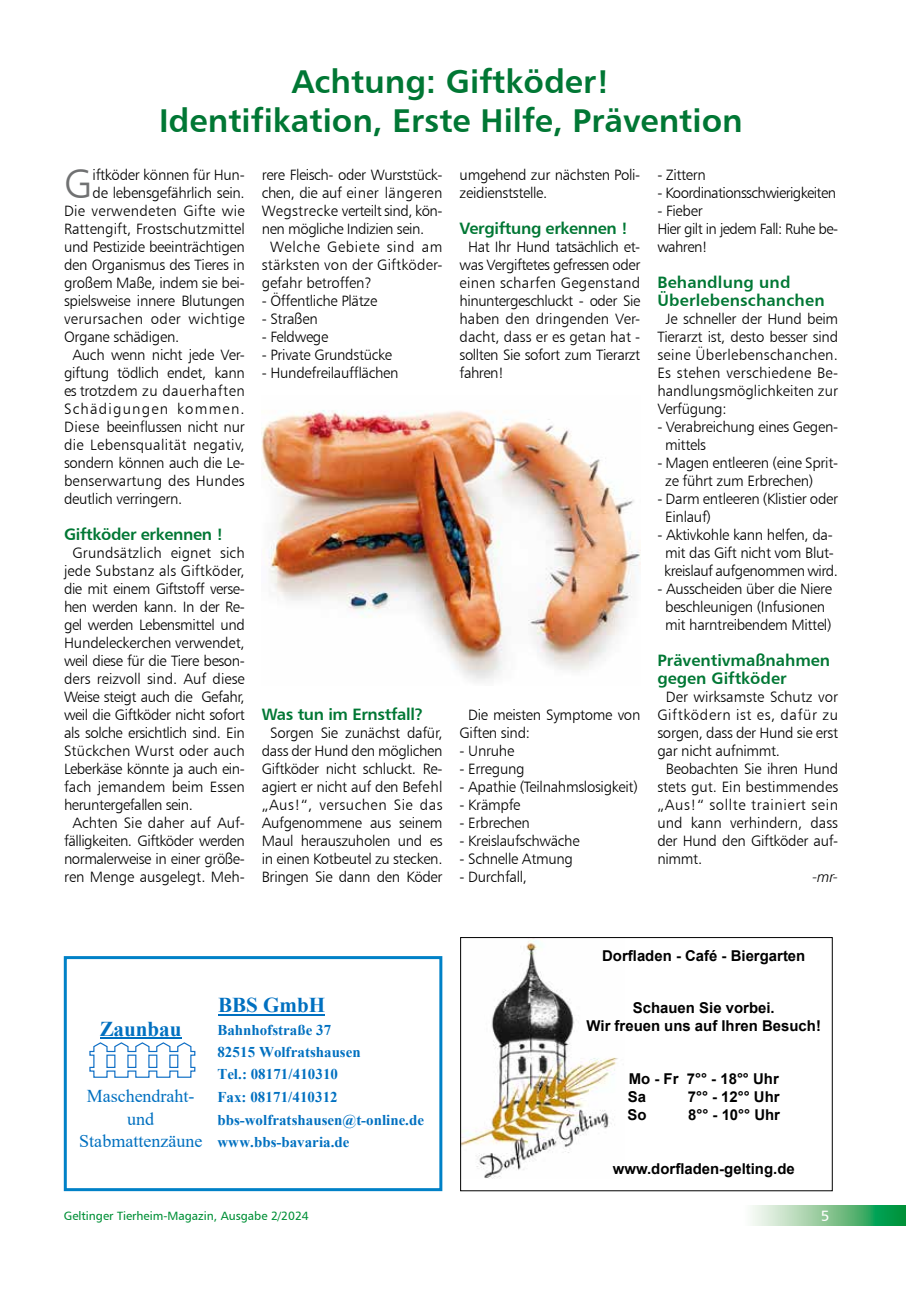
<style>
.page{position:relative;width:906px;height:1289px;background:#fff}
.page>*{position:absolute;margin:0;border:0;box-sizing:border-box;transform-origin:0 0}
.t1{font:40.95px "Humanist 777 BT Light B";color:#707172}
.t2{font:33px/39px "Humanist 777 BT Bold B";color:#007734;text-align:center}
.t3{font:700 21.15px "Times New Roman";color:#0070c0}
.t4{font:18px "Times New Roman";letter-spacing:-.005em;color:#0070c0}
.t5{font:16.5px/18px "Humanist 777 BT Bold B";color:#007734}
.t6{font:16.5px "Humanist 777 BT Bold B";letter-spacing:-.02em;color:#007734}
.t7{font:15px/18px "Humanist 777 BT Light B";letter-spacing:-.02em;color:#000}
.t8{font:15px "Humanist 777 BT Light B";color:#000}
.t9{font:700 15px/22px "Times New Roman";color:#0070c0}
.t10{font:15px "Humanist 777 BT Light B";letter-spacing:.01em;color:#000}
.t11{font:15px "Humanist 777 BT Light B";letter-spacing:.02em;color:#000}
.t12{font:15px/18px "Humanist 777 BT Light B";letter-spacing:-.04em;color:#000}
.t13{font:15px "Humanist 777 BT Light B";letter-spacing:.04em;color:#000}
.t14{font:15px "Humanist 777 BT Light B";letter-spacing:.03em;color:#000}
.t15{font:15px "Humanist 777 BT Light B";letter-spacing:.08em;color:#000}
.t16{font:15px "Humanist 777 BT Light Italic B";color:#000}
.t17{font:15px "Humanist 777 BT Roman B";color:#fff}
.t18{font:700 14.85px/17.9px "Arial";color:#000;text-align:center}
.t19{font:12px "Humanist 777 BT Roman B";color:#009037}
.s1{font-weight:400;font-size:18px}
</style>
<div class="page">
<svg style="left:752px;top:1205px;width:154px;height:20px"></svg>
<hr style="left:218px;top:1014px;width:107px;height:1px;background:#0070c0">
<hr style="left:100px;top:1037px;width:82px;height:1px;background:#0070c0">
<svg style="left:89px;top:1042px;width:107px;height:36px"></svg>
<div style="left:64px;top:956px;width:378px;height:235px;border:3px solid #0081c7"></div>
<img style="left:261px;top:410px;width:379px;height:272px">
<img style="left:462px;top:940px;width:156px;height:238px">
<div style="left:460px;top:937px;width:372px;height:254px;border:1px solid #000"></div>
<h2 class="t2" style="left:159px;top:61px;width:585px">Achtung: Giftköder!<br>Identifikation, Erste Hilfe, Prävention</h2>
<h1 class="t1" style="left:64px;top:159px;width:30px">G</h1>
<p class="t7" style="left:93px;top:166px;width:154px">iftköder können für Hun-</p>
<p class="t7" style="left:93px;top:184px;width:154px">de lebensgefährlich sein.</p>
<p class="t11" style="left:64px;top:202px;width:182px">Die verwendeten Gifte wie</p>
<p class="t8" style="left:64px;top:220px;width:182px">Rattengift, Frostschutzmittel</p>
<p class="t7" style="left:64px;top:238px;width:182px">und Pestizide beeinträchtigen</p>
<p class="t7" style="left:64px;top:256px;width:182px">den Organismus des Tieres in</p>
<p class="t7" style="left:64px;top:274px;width:182px">großem Maße, indem sie bei-</p>
<p class="t7" style="left:64px;top:292px;width:182px">spielsweise innere Blutungen</p>
<p class="t11" style="left:64px;top:310px;width:182px">verursachen oder wichtige</p>
<p class="t7" style="left:64px;top:328px;width:117px">Organe schädigen.</p>
<p class="t7" style="left:73px;top:346px;width:174px">Auch wenn nicht jede Ver-</p>
<p class="t7" style="left:64px;top:364px;width:182px">giftung tödlich endet, kann</p>
<p class="t14" style="left:64px;top:382px;width:182px">es trotzdem zu dauerhaften</p>
<p class="t15" style="left:64px;top:400px;width:182px">Schädigungen kommen.</p>
<p class="t7" style="left:64px;top:418px;width:182px">Diese beeinflussen nicht nur</p>
<p class="t11" style="left:64px;top:436px;width:182px">die Lebensqualität negativ,</p>
<p class="t7" style="left:64px;top:454px;width:182px">sondern können auch die Le-</p>
<p class="t10" style="left:64px;top:472px;width:182px">benserwartung des Hundes</p>
<p class="t7" style="left:64px;top:490px;width:120px">deutlich verringern.</p>
<p class="t6" style="left:64px;top:524px;width:161px">Giftköder erkennen !</p>
<p class="t10" style="left:73px;top:544px;width:174px">Grundsätzlich eignet sich</p>
<p class="t10" style="left:64px;top:562px;width:182px">jede Substanz als Giftköder,</p>
<p class="t7" style="left:64px;top:580px;width:182px">die mit einem Giftstoff verse-</p>
<p class="t7" style="left:64px;top:598px;width:182px">hen werden kann. In der Re-</p>
<p class="t7" style="left:64px;top:616px;width:182px">gel werden Lebensmittel und</p>
<p class="t7" style="left:64px;top:634px;width:182px">Hundeleckerchen verwendet,</p>
<p class="t7" style="left:64px;top:652px;width:182px">weil diese für die Tiere beson-</p>
<p class="t8" style="left:64px;top:670px;width:182px">ders reizvoll sind. Auf diese</p>
<p class="t7" style="left:64px;top:688px;width:182px">Weise steigt auch die Gefahr,</p>
<p class="t7" style="left:64px;top:706px;width:182px">weil die Giftköder nicht sofort</p>
<p class="t7" style="left:64px;top:724px;width:182px">als solche ersichtlich sind. Ein</p>
<p class="t10" style="left:64px;top:742px;width:182px">Stückchen Wurst oder auch</p>
<p class="t7" style="left:64px;top:760px;width:182px">Leberkäse könnte ja auch ein-</p>
<p class="t8" style="left:64px;top:778px;width:182px">fach jemandem beim Essen</p>
<p class="t7" style="left:64px;top:796px;width:130px">heruntergefallen sein.</p>
<p class="t8" style="left:73px;top:814px;width:174px">Achten Sie daher auf Auf-</p>
<p class="t7" style="left:64px;top:832px;width:182px">fälligkeiten. Giftköder werden</p>
<p class="t7" style="left:64px;top:850px;width:182px">normalerweise in einer größe-</p>
<p class="t8" style="left:64px;top:868px;width:182px">ren Menge ausgelegt. Meh-</p>
<p class="t7" style="left:262px;top:166px;width:182px">rere Fleisch- oder Wurststück-</p>
<p class="t11" style="left:262px;top:184px;width:182px">chen, die auf einer längeren</p>
<p class="t7" style="left:262px;top:202px;width:182px">Wegstrecke verteilt sind, kön-</p>
<p class="t7" style="left:262px;top:220px;width:164px">nen mögliche Indizien sein.</p>
<p class="t13" style="left:270px;top:238px;width:174px">Welche Gebiete sind am</p>
<p class="t10" style="left:262px;top:256px;width:182px">stärksten von der Giftköder-</p>
<p class="t7" style="left:262px;top:274px;width:112px">gefahr betroffen?</p>
<p class="t7" style="left:262px;top:292px;width:117px">- Öffentliche Plätze</p>
<p class="t7" style="left:262px;top:310px;width:57px">- Straßen</p>
<p class="t7" style="left:262px;top:328px;width:68px">- Feldwege</p>
<p class="t7" style="left:262px;top:346px;width:132px">- Private Grundstücke</p>
<p class="t7" style="left:262px;top:364px;width:138px">- Hundefreilaufflächen</p>
<p class="t6" style="left:262px;top:704px;width:163px">Was tun im Ernstfall?</p>
<p class="t7" style="left:262px;top:724px;width:182px;text-align:center">Sorgen Sie zunächst dafür, dass der Hund den möglichen<br>Giftköder nicht schluckt. Re&shy;agiert er nicht auf den Befehl „Aus!“, versuchen Sie das<br>Aufgenommene aus seinem<br>Maul herauszuholen und es in einen Kotbeutel zu stecken.<br>Bringen Sie dann den Köder</p>
<p class="t7" style="left:459px;top:166px;width:182px">umgehend zur nächsten Poli&shy;zeidienststelle.</p>
<p class="t6" style="left:459px;top:218px;width:170px">Vergiftung erkennen !</p>
<p class="t7" style="left:459px;top:238px;width:182px;text-align:justify;text-indent:9px">Hat Ihr Hund tatsächlich et&shy;was Vergiftetes gefressen oder einen scharfen Gegenstand hinuntergeschluckt - oder Sie haben den dringenden Ver&shy;dacht, dass er es getan hat - sollten Sie sofort zum Tierarzt fahren!</p>
<p class="t7" style="left:459px;top:706px;width:182px;text-indent:9px">Die meisten Symptome von<br>Giften sind:</p>
<p class="t7" style="left:459px;top:742px;width:56px">- Unruhe</p>
<p class="t7" style="left:459px;top:760px;width:67px">- Erregung</p>
<p class="t7" style="left:459px;top:778px;width:180px">- Apathie (Teilnahmslosigkeit)</p>
<p class="t7" style="left:459px;top:796px;width:62px">- Krämpfe</p>
<p class="t7" style="left:459px;top:814px;width:72px">- Erbrechen</p>
<p class="t7" style="left:459px;top:832px;width:122px">- Kreislaufschwäche</p>
<p class="t7" style="left:459px;top:850px;width:115px">- Schnelle Atmung</p>
<p class="t7" style="left:459px;top:868px;width:69px">- Durchfall,</p>
<p class="t7" style="left:657px;top:166px;width:50px">- Zittern</p>
<p class="t12" style="left:657px;top:184px;width:180px">- Koordinationsschwierigkeiten</p>
<p class="t12" style="left:657px;top:202px;width:182px">- Fieber<br>Hier gilt in jedem Fall: Ruhe be&shy;wahren!</p>
<p class="t5" style="left:657px;top:273px;width:169px">Behandlung und<br>Überlebenschanchen</p>
<p class="t7" style="left:657px;top:310px;width:182px;text-align:justify;text-indent:9px">Je schneller der Hund beim Tierarzt ist, desto besser sind seine Überlebenschanchen.<br>Es stehen verschiedene Be&shy;handlungsmöglichkeiten zur Verfügung:</p>
<p class="t7" style="left:665px;top:418px;width:174px;text-indent:-8px">- Verabreichung eines Gegen&shy;mittels</p>
<p class="t7" style="left:665px;top:454px;width:174px;text-indent:-8px">- Magen entleeren (eine Sprit&shy;ze führt zum Erbrechen)</p>
<p class="t7" style="left:665px;top:490px;width:174px;text-indent:-8px">- Darm entleeren (Klistier oder<br>Einlauf)</p>
<p class="t7" style="left:657px;top:526px;width:182px;text-align:center">- Aktivkohle kann helfen, da&shy;mit das Gift nicht vom Blut&shy;kreislauf aufgenommen wird.</p>
<p class="t7" style="left:657px;top:580px;width:176px;text-align:center">- Ausscheiden über die Niere beschleunigen (Infusionen mit harntreibendem Mittel)</p>
<p class="t5" style="left:657px;top:651px;width:174px">Präventivmaßnahmen gegen Giftköder</p>
<p class="t8" style="left:666px;top:688px;width:174px">Der wirksamste Schutz vor</p>
<p class="t13" style="left:657px;top:706px;width:182px">Giftködern ist es, dafür zu</p>
<p class="t7" style="left:657px;top:724px;width:182px">sorgen, dass der Hund sie erst</p>
<p class="t7" style="left:657px;top:742px;width:124px">gar nicht aufnimmt.</p>
<p class="t7" style="left:666px;top:760px;width:174px">Beobachten Sie ihren Hund</p>
<p class="t8" style="left:657px;top:778px;width:182px">stets gut. Ein bestimmendes</p>
<p class="t13" style="left:657px;top:796px;width:182px">„Aus!“ sollte trainiert sein</p>
<p class="t8" style="left:657px;top:814px;width:182px">und kann verhindern, dass</p>
<p class="t7" style="left:657px;top:832px;width:182px">der Hund den Giftköder auf-</p>
<p class="t7" style="left:657px;top:850px;width:46px">nimmt.</p>
<p class="t16" style="left:812px;top:868px;width:27px">-mr-</p>
<h3 class="t3" style="left:218px;top:989px;width:108px">BBS GmbH</h3>
<h3 class="t3" style="left:100px;top:1013px;width:83px">Zaunbau</h3>
<p class="t9" style="left:217px;top:1018px;width:145px">Bahnhofstraße 37<br>82515 Wolfratshausen<br>Tel.: 08171/410310</p>
<p class="t4" style="left:87px;top:1083px;width:109px">Maschendraht-</p>
<p class="t9" style="left:217px;top:1085px;width:122px">Fax: 08171/410312</p>
<p class="t4" style="left:127px;top:1105px;width:29px">und</p>
<p class="t9" style="left:79px;top:1107px;width:346px;line-height:22.6px;text-indent:138px">bbs-wolfratshausen@t-online.de<br><span class="s1">Stabmattenzäune</span> www.bbs-bavaria.de</p>
<p class="t18" style="left:602px;top:947px;width:205px">Dorfladen - Café - Biergarten</p>
<p class="t18" style="left:586px;top:998px;width:236px">Schauen Sie vorbei.<br>Wir freuen uns auf Ihren Besuch!</p>
<p class="t18" style="left:628px;top:1070px;width:152px;text-align:left">Mo - Fr 7°° - 18°° Uhr<br>Sa</p>
<p class="t18" style="left:687px;top:1088px;width:93px">7°° - 12°° Uhr</p>
<p class="t18" style="left:627px;top:1106px;width:21px">So</p>
<p class="t18" style="left:688px;top:1106px;width:93px">8°° - 10°° Uhr</p>
<p class="t18" style="left:613px;top:1159px;width:183px">www.dorfladen-gelting.de</p>
<p class="t19" style="left:64px;top:1208px;width:246px">Geltinger Tierheim-Magazin, Ausgabe 2/2024</p>
<p class="t17" style="left:821px;top:1206px;width:10px">5</p>
</div>
